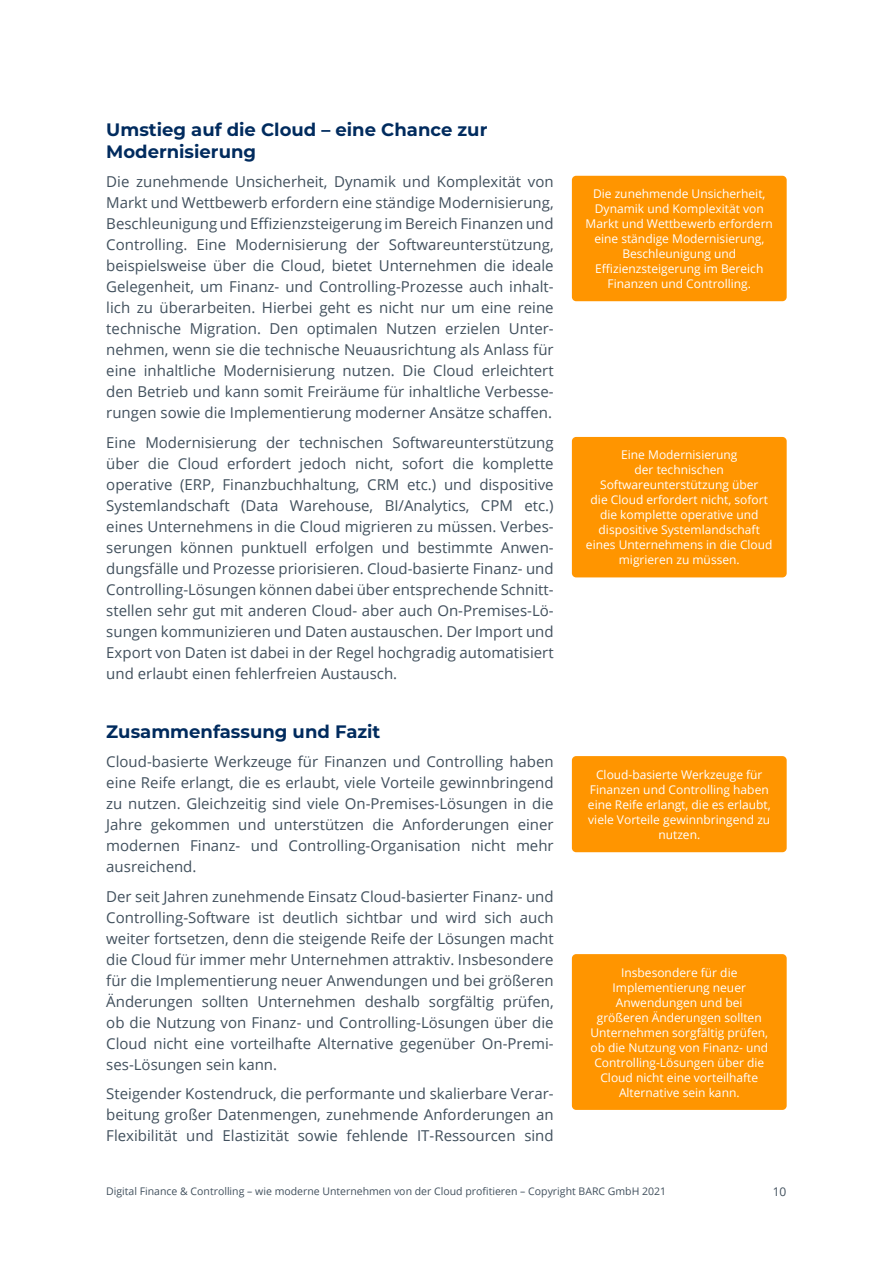
<style>
.page{position:relative;width:893px;height:1263px;background:#fff}
.page>*{position:absolute;margin:0;border:0;box-sizing:border-box;transform-origin:0 0}
.t1{font:700 18px/21px "Montserrat";color:#002b5e}
.t2{font:15px/21px "Open Sans";color:#41505d;text-align:justify}
.t3{font:12px/15px "Open Sans";color:#fff;text-align:center}
.t4{font:12px "Open Sans";color:#41505d}
.t5{font:10.5px "Open Sans";color:#41505d}
</style>
<div class="page">
<div style="left:572px;top:176px;width:215px;height:125px;background:#ff9500;border-radius:4px"></div>
<div style="left:572px;top:437px;width:215px;height:140px;background:#ff9500;border-radius:4px"></div>
<div style="left:572px;top:756px;width:215px;height:96px;background:#ff9500;border-radius:4px"></div>
<div style="left:572px;top:954px;width:215px;height:156px;background:#ff9500;border-radius:4px"></div>
<p class="t1" style="left:106px;top:119px;width:383px">Umstieg auf die Cloud – eine Chance zur<br>Modernisierung</p>
<p class="t2" style="left:106px;top:171px;width:449px">Die zunehmende Unsicherheit, Dynamik und Komplexität von Markt und Wettbewerb erfordern eine ständige Modernisierung, Beschleunigung und Effizienzsteigerung im Bereich Finanzen und Controlling. Eine Modernisierung der Softwareunterstützung, beispielsweise über die Cloud, bietet Unternehmen die ideale Gelegenheit, um Finanz- und Controlling-Prozesse auch inhalt&shy;lich zu überarbeiten. Hierbei geht es nicht nur um eine reine technische Migration. Den optimalen Nutzen erzielen Unter&shy;nehmen, wenn sie die technische Neuausrichtung als Anlass für eine inhaltliche Modernisierung nutzen. Die Cloud erleichtert den Betrieb und kann somit Freiräume für inhaltliche Verbesse&shy;rungen sowie die Implementierung moderner Ansätze schaffen.</p>
<p class="t2" style="left:106px;top:431px;width:449px">Eine Modernisierung der technischen Softwareunterstützung über die Cloud erfordert jedoch nicht, sofort die komplette operative (ERP, Finanzbuchhaltung, CRM etc.) und dispositive Systemlandschaft (Data Warehouse, BI/Analytics, CPM etc.) eines Unternehmens in die Cloud migrieren zu müssen. Verbes&shy;serungen können punktuell erfolgen und bestimmte Anwen&shy;dungsfälle und Prozesse priorisieren. Cloud-basierte Finanz- und Controlling-Lösungen können dabei über entsprechende Schnitt&shy;stellen sehr gut mit anderen Cloud- aber auch On-Premises-Lö&shy;sungen kommunizieren und Daten austauschen. Der Import und Export von Daten ist dabei in der Regel hochgradig automatisiert und erlaubt einen fehlerfreien Austausch.</p>
<p class="t1" style="left:106px;top:720px;width:276px">Zusammenfassung und Fazit</p>
<p class="t2" style="left:106px;top:751px;width:449px">Cloud-basierte Werkzeuge für Finanzen und Controlling haben eine Reife erlangt, die es erlaubt, viele Vorteile gewinnbringend zu nutzen. Gleichzeitig sind viele On-Premises-Lösungen in die Jahre gekommen und unterstützen die Anforderungen einer modernen Finanz- und Controlling-Organisation nicht mehr ausreichend.</p>
<p class="t2" style="left:106px;top:885px;width:449px">Der seit Jahren zunehmende Einsatz Cloud-basierter Finanz- und Controlling-Software ist deutlich sichtbar und wird sich auch weiter fortsetzen, denn die steigende Reife der Lösungen macht die Cloud für immer mehr Unternehmen attraktiv. Insbesondere für die Implementierung neuer Anwendungen und bei größeren Änderungen sollten Unternehmen deshalb sorgfältig prüfen, ob die Nutzung von Finanz- und Controlling-Lösungen über die Cloud nicht eine vorteilhafte Alternative gegenüber On-Premi&shy;ses-Lösungen sein kann.</p>
<p class="t2" style="left:106px;top:1083px;width:449px">Steigender Kostendruck, die performante und skalierbare Verar&shy;beitung großer Datenmengen, zunehmende Anforderungen an Flexibilität und Elastizität sowie fehlende IT-Ressourcen sind</p>
<p class="t3" style="left:586px;top:186px;width:189px">Die zunehmende Unsicherheit,<br>Dynamik und Komplexität von<br>Markt und Wettbewerb erfordern eine ständige Modernisierung,<br>Beschleunigung und<br>Effizienzsteigerung im Bereich<br>Finanzen und Controlling.</p>
<p class="t3" style="left:586px;top:447px;width:188px">Eine Modernisierung<br>der technischen<br>Softwareunterstützung über<br>die Cloud erfordert nicht, sofort die komplette operative und dispositive Systemlandschaft eines Unternehmens in die Cloud migrieren zu müssen.</p>
<p class="t3" style="left:588px;top:766px;width:184px">Cloud-basierte Werkzeuge für<br>Finanzen und Controlling haben eine Reife erlangt, die es erlaubt, viele Vorteile gewinnbringend zu nutzen.</p>
<p class="t3" style="left:590px;top:964px;width:179px">Insbesondere für die<br>Implementierung neuer<br>Anwendungen und bei größeren Änderungen sollten<br>Unternehmen sorgfältig prüfen, ob die Nutzung von Finanz- und<br>Controlling-Lösungen über die<br>Cloud nicht eine vorteilhafte<br>Alternative sein kann.</p>
<p class="t5" style="left:106px;top:1184px;width:562px">Digital Finance &amp; Controlling – wie moderne Unternehmen von der Cloud profitieren – Copyright BARC GmbH 2021</p>
<p class="t4" style="left:773px;top:1184px;width:15px">10</p>
</div>
